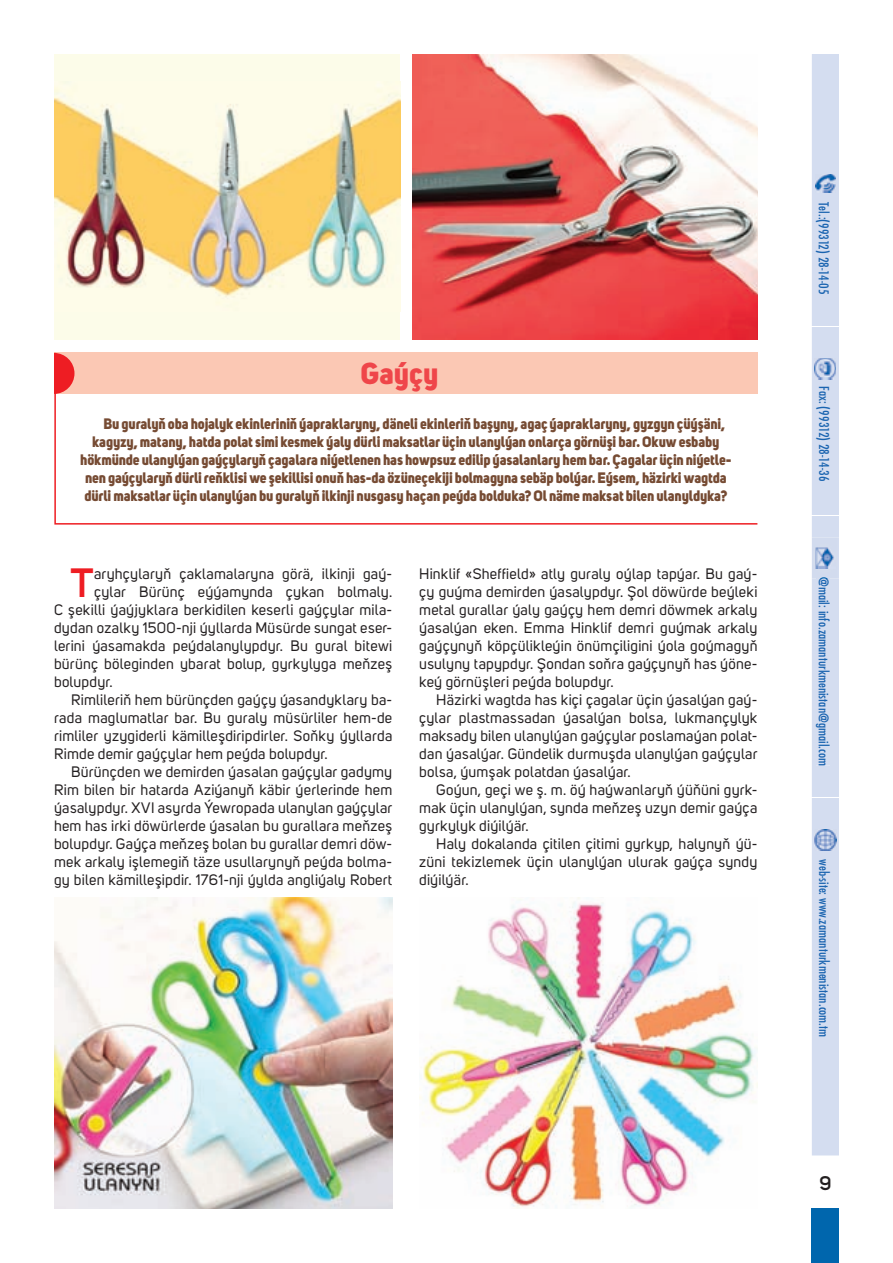
<style>
.page{position:relative;width:893px;height:1263px;background:#fff}
.page>*{position:absolute;margin:0;border:0;box-sizing:border-box;transform-origin:0 0}
.t1{font:600 40.35px "Uni Sans";color:#ee1d23}
.t2{font:800 30px "Uni Sans";color:#ef464a}
.t3{font:600 19.5px "Uni Sans";color:#231f20}
.t4{font:15px/18px "Uni Sans";letter-spacing:.015em;color:#231f20;text-align:justify}
.t5{font:800 15px "Uni Sans";letter-spacing:-.015em;color:#764b33;scale:.95 1}
.t6{font:500 condensed 14.85px "ART Futura TEE";color:#1a64b0}
</style>
<div class="page">
<div style="left:812px;top:1209px;width:27px;height:54px;background:#0066ad"></div>
<div style="left:812px;top:54px;width:27px;height:1101px;background:#d4ddf0"></div>
<img style="left:816px;top:547px;width:19px;height:22px">
<img style="left:815px;top:829px;width:21px;height:22px">
<img style="left:816px;top:174px;width:19px;height:19px">
<div style="left:54px;top:54px;width:346px;height:285px;background:#fcfce9"></div>
<img style="left:54px;top:97px;width:346px;height:200px">
<img style="left:412px;top:54px;width:346px;height:285px">
<img style="left:54px;top:897px;width:338px;height:312px">
<img style="left:419px;top:897px;width:338px;height:311px">
<svg style="left:54px;top:352px;width:704px;height:173px"></svg>
<svg style="left:54px;top:353px;width:20px;height:41px"></svg>
<h2 class="t2" style="left:361px;top:354px;width:79px">Gaýçy</h2>
<p class="t5" style="left:104px;top:414px;width:656px">Bu guralyň oba hojalyk ekinleriniň ýapraklaryny, däneli ekinleriň başyny, agaç ýapraklaryny, gyzgyn çüý şä ni,</p>
<p class="t5" style="left:92px;top:432px;width:662px">kagyzy, matany, hatda polat simi kesmek ýaly dürli maksatlar üçin ulanylýan onlarça görnüşi bar. okuw esbaby</p>
<p class="t5" style="left:80px;top:450px;width:687px">hökmünde ulanylýan gaýçylaryň çagalara niýetlenen has howpsuz edilip ýasalanlary hem bar. ça galar üçin niýetle-</p>
<p class="t5" style="left:85px;top:468px;width:677px">nen gaýçylaryň dürli reňklisi we şekillisi onuň has-da özüneçekiji bolmagyna sebäp bolýar. Eýsem, häzirki wagtda</p>
<p class="t5" style="left:84px;top:486px;width:678px">dürli maksatlar üçin ulanylýan bu guralyň ilkinji nusgasy haçan peýda bolduka? ol näme maksat bilen ulanyldyka?</p>
<h1 class="t1" style="left:70px;top:553px;width:25px">T</h1>
<p class="t4" style="left:94px;top:565px;width:300px">aryhçylaryň çaklamalaryna görä, ilkinji gaý-</p>
<p class="t4" style="left:94px;top:583px;width:300px">çylar Bürünç eýýamynda çykan bolmaly.</p>
<p class="t4" style="left:54px;top:601px;width:340px">C şekilli ýaýjyklara berkidilen keserli gaýçylar mila-</p>
<p class="t4" style="left:54px;top:619px;width:340px">dydan ozalky 1500-nji ýyllarda Müsürde sungat eser-</p>
<p class="t4" style="left:54px;top:637px;width:340px">lerini ýasamakda peýdalanylypdyr. Bu gural bitewi</p>
<p class="t4" style="left:54px;top:655px;width:340px">bürünç böleginden ybarat bolup, gyrkylyga meňzeş</p>
<p class="t4" style="left:54px;top:673px;width:60px">bolupdyr.</p>
<p class="t4" style="left:71px;top:691px;width:323px">Rimlileriň hem bürünçden gaýçy ýasandyklary ba-</p>
<p class="t4" style="left:54px;top:709px;width:340px">rada maglumatlar bar. Bu guraly müsürliler hem-de</p>
<p class="t4" style="left:54px;top:727px;width:340px">rimliler yzygiderli kämilleşdiripdirler. Soňky ýyllarda</p>
<p class="t4" style="left:54px;top:745px;width:275px">Rimde demir gaýçylar hem peýda bolupdyr.</p>
<p class="t4" style="left:71px;top:763px;width:323px">Bürünçden we demirden ýasalan gaýçylar gadymy</p>
<p class="t4" style="left:54px;top:781px;width:340px">Rim bilen bir hatarda Aziýanyň käbir ýerlerinde hem</p>
<p class="t4" style="left:54px;top:799px;width:340px">ýasalypdyr. XVI asyrda Ýewropada ulanylan gaýçylar</p>
<p class="t4" style="left:54px;top:817px;width:340px">hem has irki döwürlerde ýasalan bu gurallara meňzeş</p>
<p class="t4" style="left:54px;top:835px;width:340px">bolupdyr. Gaýça meňzeş bolan bu gurallar demri döw-</p>
<p class="t4" style="left:54px;top:853px;width:340px">mek arkaly işlemegiň täze usullarynyň peýda bolma-</p>
<p class="t4" style="left:54px;top:871px;width:340px">gy bilen kämilleşipdir. 1761-nji ýylda angliýaly Robert</p>
<p class="t4" style="left:419px;top:565px;width:340px">Hinklif «Sheffield» atly guraly oýlap tapýar. Bu gaý&shy;çy guýma demirden ýasalypdyr. Şol döwürde beýleki metal gurallar ýaly gaýçy hem demri döwmek arkaly ýasalýan eken. Emma Hinklif demri guýmak arkaly gaýçynyň köpçülikleýin önümçiligini ýola goýmagyň usulyny tapypdyr. Şondan soňra gaýçynyň has ýöne&shy;keý görnüşleri peýda bolupdyr.</p>
<p class="t4" style="left:419px;top:691px;width:340px;text-indent:17px">Häzirki wagtda has kiçi çagalar üçin ýasalýan gaý&shy;çylar plastmassadan ýasalýan bolsa, lukmançylyk maksady bilen ulanylýan gaýçylar poslamaýan polat&shy;dan ýasalýar. Gündelik durmuşda ulanylýan gaýçylar bolsa, ýumşak polatdan ýasalýar.</p>
<p class="t4" style="left:419px;top:781px;width:340px;text-indent:17px">Goýun, geçi we ş. m. öý haýwanlaryň ýüňüni gyrk&shy;mak üçin ulanylýan, synda meňzeş uzyn demir gaýça gyrkylyk diýilýär.</p>
<p class="t4" style="left:419px;top:835px;width:340px;text-indent:17px">Haly dokalanda çitilen çitimi gyrkyp, halynyň ýü&shy;züni tekizlemek üçin ulanylýan ulurak gaýça syndy diýilýär.</p>
<p class="t6" style="left:832px;top:202px;width:94px;rotate:90deg">Tel.:(99312) 28-14-05</p>
<p class="t6" style="left:832px;top:386px;width:97px;rotate:90deg">Fax: (99312) 28-14-36</p>
<p class="t6" style="left:832px;top:577px;width:191px;rotate:90deg">@mail: info.zamanturkmenistan@gmail.com</p>
<p class="t6" style="left:832px;top:859px;width:179px;rotate:90deg">web-site: www.zamanturkmenistan.com.tm</p>
<h3 class="t3" style="left:819px;top:1168px;width:13px">9</h3>
</div>
